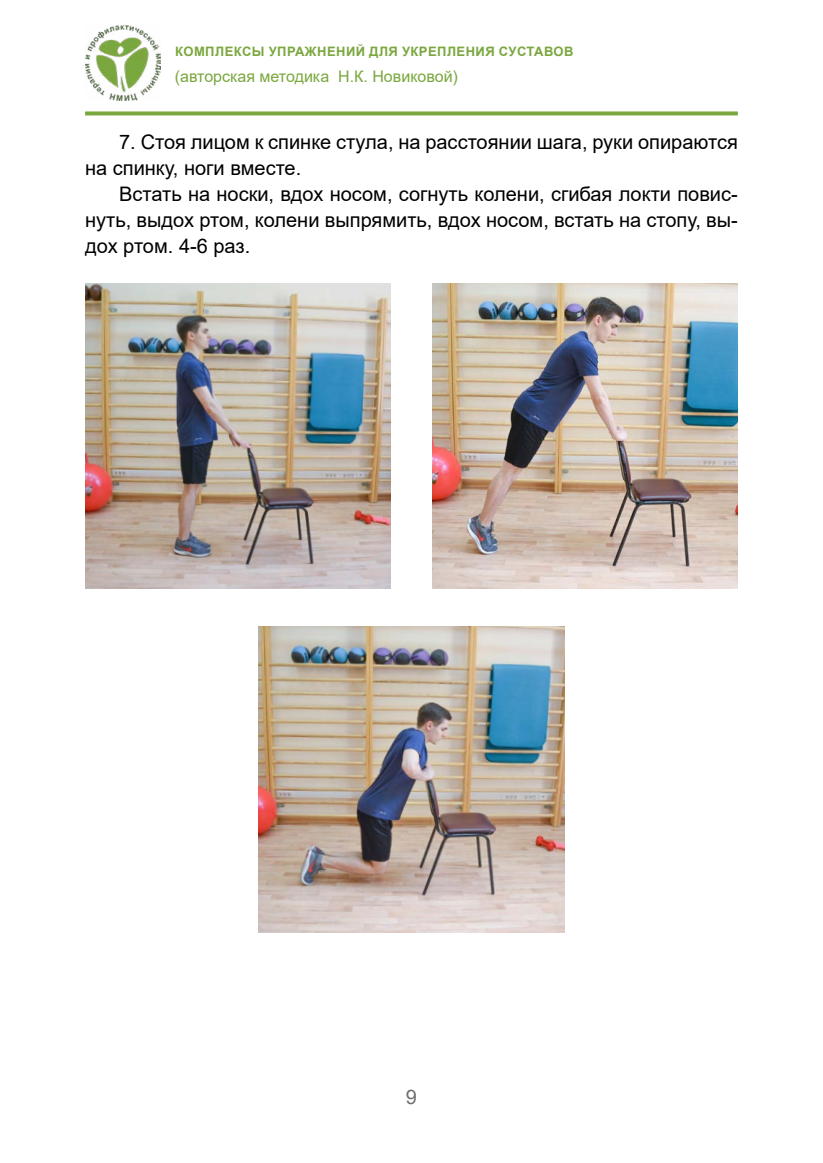
<style>
.page{position:relative;width:823px;height:1163px;background:#fff}
.page>*{position:absolute;margin:0;border:0;box-sizing:border-box;transform-origin:0 0}
.t1{font:20px/26px "Arial";color:#000}
.t2{font:20px "Arial";color:#706f6f}
.t3{font:16px "Arial";color:#7aa73e}
.t4{font:700 13px "Arial";letter-spacing:.035em;color:#7aa73e}
</style>
<div class="page">
<img style="left:85px;top:24px;width:75px;height:77px">
<svg style="left:85px;top:111px;width:652px;height:4px;background:#89b154"></svg>
<img style="left:85px;top:283px;width:305px;height:305px">
<img style="left:258px;top:626px;width:306px;height:306px">
<img style="left:432px;top:283px;width:305px;height:305px">
<p class="t4" style="left:175px;top:42px;width:400px">КОМПЛЕКСЫ УПРАЖНЕНИЙ ДЛЯ УКРЕПЛЕНИЯ СУСТАВОВ</p>
<p class="t3" style="left:175px;top:65px;width:284px">(авторская методика Н.К. Новиковой)</p>
<p class="t1" style="left:85px;top:129px;width:653px;text-indent:34px">7. Стоя лицом к спинке стула, на расстоянии шага, руки опираются на спинку, ноги вместе.</p>
<p class="t1" style="left:85px;top:181px;width:653px;text-align:justify;text-indent:34px">Встать на носки, вдох носом, согнуть колени, сгибая локти повис&shy;нуть, выдох ртом, колени выпрямить, вдох носом, встать на стопу, вы&shy;дох ртом. 4-6 раз.</p>
<p class="t2" style="left:405px;top:1082px;width:13px">9</p>
</div>
